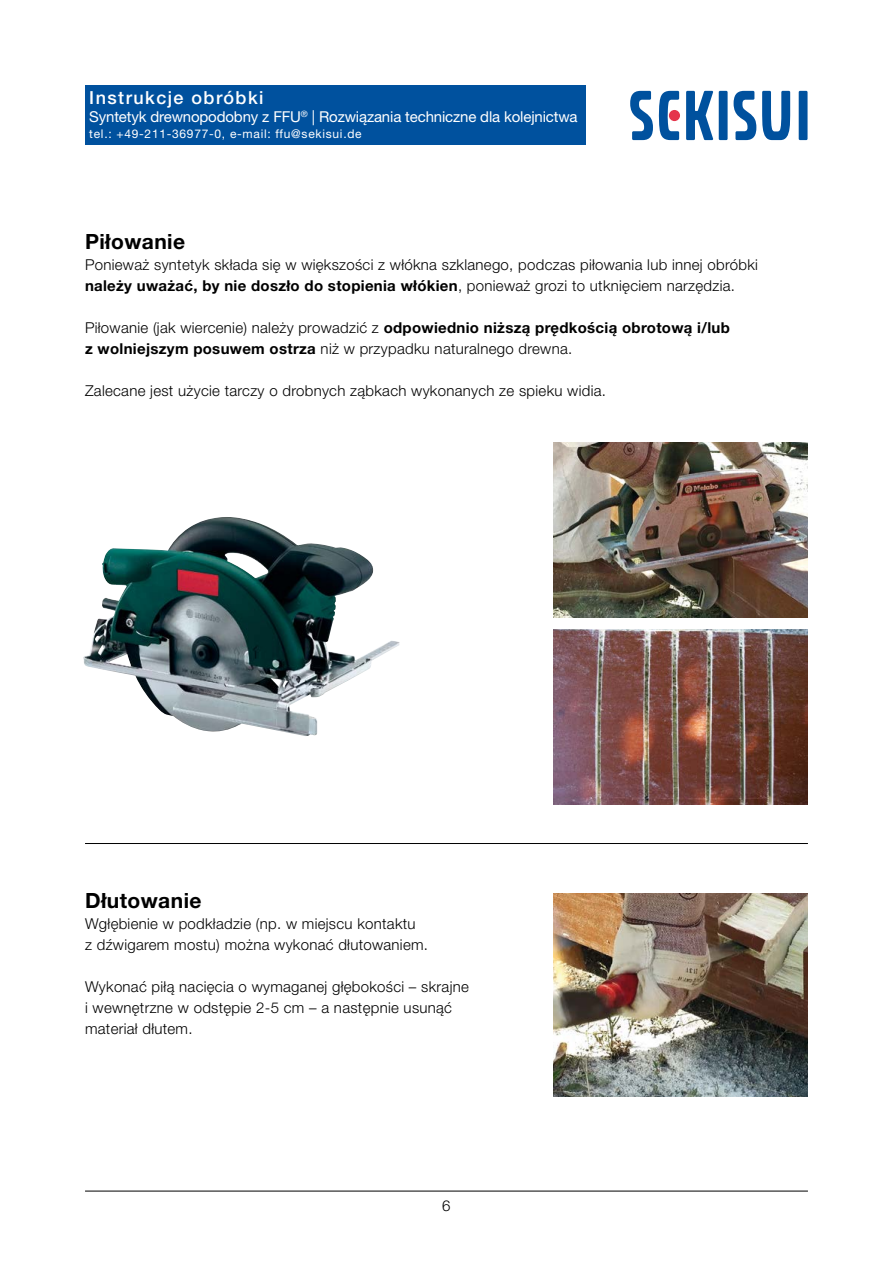
<style>
.page{position:relative;width:893px;height:1263px;background:#fff}
.page>*{position:absolute;margin:0;border:0;box-sizing:border-box;transform-origin:0 0}
.t1{font:700 21px "Helvetica Neue LT Pro";letter-spacing:.02em;color:#000}
.t2{font:500 18px "Helvetica Neue LT Pro";letter-spacing:.08em;color:#fff}
.t3{font:300 15px/21px "Helvetica Neue LT Pro";letter-spacing:.02em;color:#000}
.t4{font:15px "Helvetica Neue LT Pro";letter-spacing:-.01em;color:#fff}
.t5{font:300 15px "Helvetica Neue LT Std";color:#000}
.t6{font:12px "Helvetica Neue LT Pro";letter-spacing:.06em;color:#fff}
.s1{font-weight:700}
</style>
<div class="page">
<img style="left:83px;top:517px;width:316px;height:219px">
<div style="left:719px;top:91px;width:9px;height:49px;background:#00519e"></div>
<div style="left:799px;top:91px;width:8px;height:49px;background:#00519e"></div>
<svg style="left:630px;top:91px;width:23px;height:49px"></svg>
<svg style="left:734px;top:91px;width:22px;height:49px"></svg>
<svg style="left:762px;top:91px;width:28px;height:49px"></svg>
<svg style="left:686px;top:91px;width:27px;height:49px"></svg>
<svg style="left:659px;top:91px;width:20px;height:49px"></svg>
<div style="left:669px;top:110px;width:11px;height:11px;background:#e5344b;border-radius:50%"></div>
<div style="left:85px;top:85px;width:500px;height:60px;background:#00519e"></div>
<img style="left:553px;top:443px;width:255px;height:174px">
<img style="left:553px;top:630px;width:255px;height:174px">
<img style="left:553px;top:893px;width:255px;height:203px">
<hr style="left:85px;top:1191px;width:723px;height:1px;background:#000">
<hr style="left:85px;top:843px;width:723px;height:1px;background:#000">
<p class="t2" style="left:89px;top:87px;width:176px">Instrukcje obróbki</p>
<p class="t4" style="left:89px;top:107px;width:490px">Syntetyk drewnopodobny z FFU<sup>®</sup> | Rozwiązania techniczne dla kolejnictwa</p>
<p class="t6" style="left:89px;top:127px;width:274px">tel.: +49-211-36977-0, e-mail: ffu@sekisui.de</p>
<h1 class="t1" style="left:85px;top:228px;width:102px">Piłowanie</h1>
<p class="t3" style="left:85px;top:254px;width:674px">Ponieważ syntetyk składa się w większości z włókna szklanego, podczas piłowania lub innej obróbki <span class="s1">należy uważać, by nie doszło do stopienia włókien</span>, ponieważ grozi to utknięciem narzędzia.</p>
<p class="t3" style="left:85px;top:317px;width:646px">Piłowanie (jak wiercenie) należy prowadzić z <span class="s1">odpowiednio niższą prędkością obrotową i/lub z wolniejszym posuwem ostrza</span> niż w przypadku naturalnego drewna.</p>
<p class="t3" style="left:85px;top:380px;width:522px">Zalecane jest użycie tarczy o drobnych ząbkach wykonanych ze spieku widia.</p>
<h1 class="t1" style="left:85px;top:887px;width:118px">Dłutowanie</h1>
<p class="t3" style="left:85px;top:913px;width:345px">Wgłębienie w podkładzie (np. w miejscu kontaktu<br>z dźwigarem mostu) można wykonać dłutowaniem.</p>
<p class="t3" style="left:85px;top:976px;width:385px">Wykonać piłą nacięcia o wymaganej głębokości – skrajne i wewnętrzne w odstępie 2-5 cm – a następnie usunąć materiał dłutem.</p>
<p class="t5" style="left:442px;top:1197px;width:10px">6</p>
</div>
